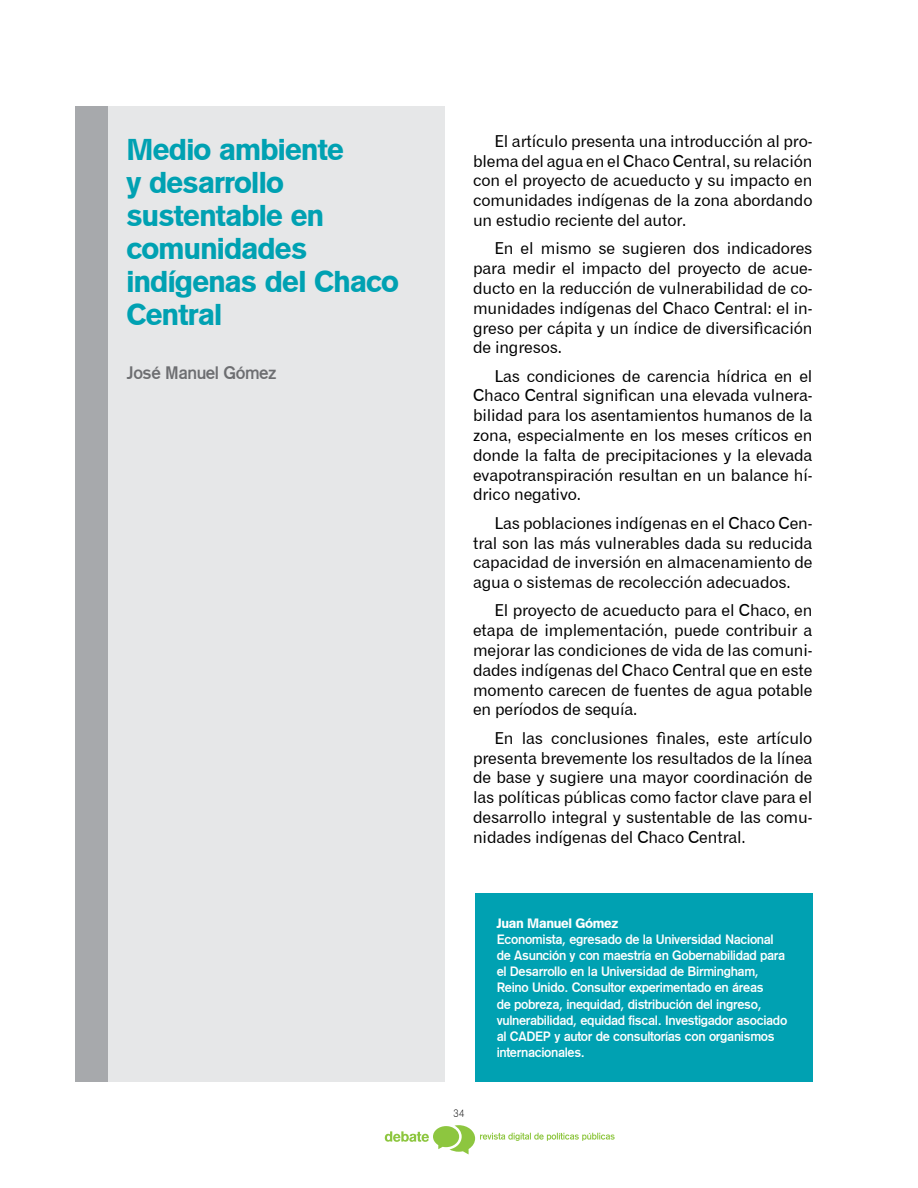
<style>
.page{position:relative;width:918px;height:1188px;background:#fff}
.page>*{position:absolute;margin:0;border:0;box-sizing:border-box;transform-origin:0 0}
.t1{font:30px/33px "Gothic 725 BT Black A";letter-spacing:-.025em;color:#00a1b2}
.t2{font:18px "Gothic 725 BT Bold A";letter-spacing:-.025em;color:#6d6e71}
.t3{font:16.5px/19.8px "Gothic 720 BT Roman B";letter-spacing:-.01em;color:#000;text-align:justify}
.t4{font:13.5px/16.2px "Gothic 725 BT Bold A";letter-spacing:-.025em;color:#fff}
.t5{font:13.5px "Gothic 725 BT Black A";letter-spacing:-.025em;color:#fff}
.t6{font:10.5px "Gothic 720 BT Light B";color:#000}
</style>
<div class="page">
<svg style="left:385px;top:1125px;width:230px;height:29px"></svg>
<div style="left:108px;top:106px;width:336px;height:976px;background:#e6e7e8"></div>
<div style="left:75px;top:106px;width:33px;height:976px;background:#a7a9ac"></div>
<div style="left:475px;top:893px;width:338px;height:189px;background:#00a1b2"></div>
<h1 class="t1" style="left:127px;top:132px;width:274px">Medio ambiente<br>y desarrollo sustentable en comunidades indígenas del Chaco<br>Central</h1>
<p class="t2" style="left:127px;top:363px;width:152px">José Manuel Gómez</p>
<p class="t3" style="left:473px;top:131px;width:341px;text-indent:21px">El artículo presenta una introducción al pro&shy;blema del agua en el Chaco Central, su relación con el proyecto de acueducto y su impacto en comunidades indígenas de la zona abordando un estudio reciente del autor.</p>
<p class="t3" style="left:473px;top:238px;width:341px;text-indent:21px">En el mismo se sugieren dos indicadores para medir el impacto del proyecto de acue&shy;ducto en la reducción de vulnerabilidad de co&shy;munidades indígenas del Chaco Central: el in&shy;greso per cápita y un índice de diversificación de ingresos.</p>
<p class="t3" style="left:473px;top:366px;width:341px;text-indent:21px">Las condiciones de carencia hídrica en el Chaco Central significan una elevada vulnera&shy;bilidad para los asentamientos humanos de la zona, especialmente en los meses críticos en donde la falta de precipitaciones y la elevada evapotranspiración resultan en un balance hí&shy;drico negativo.</p>
<p class="t3" style="left:473px;top:513px;width:341px;text-indent:21px">Las poblaciones indígenas en el Chaco Cen&shy;tral son las más vulnerables dada su reducida capacidad de inversión en almacenamiento de agua o sistemas de recolección adecuados.</p>
<p class="t3" style="left:473px;top:601px;width:341px;text-indent:21px">El proyecto de acueducto para el Chaco, en etapa de implementación, puede contribuir a mejorar las condiciones de vida de las comuni&shy;dades indígenas del Chaco Central que en este momento carecen de fuentes de agua potable en períodos de sequía.</p>
<p class="t3" style="left:473px;top:728px;width:341px;text-indent:21px">En las conclusiones finales, este artículo presenta brevemente los resultados de la línea de base y sugiere una mayor coordinación de las políticas públicas como factor clave para el desarrollo integral y sustentable de las comu&shy;nidades indígenas del Chaco Central.</p>
<p class="t6" style="left:454px;top:1107px;width:12px">34</p>
<p class="t5" style="left:497px;top:915px;width:123px">Juan Manuel Gómez</p>
<p class="t4" style="left:497px;top:931px;width:292px">Economista, egresado de la Universidad Nacional de Asunción y con maestría en Gobernabilidad para el Desarrollo en la Universidad de Birmingham, Reino Unido. Consultor experimentado en áreas<br>de pobreza, inequidad, distribución del ingreso, vulnerabilidad, equidad fiscal. Investigador asociado al CADEP y autor de consultorías con organismos internacionales.</p>
</div>
